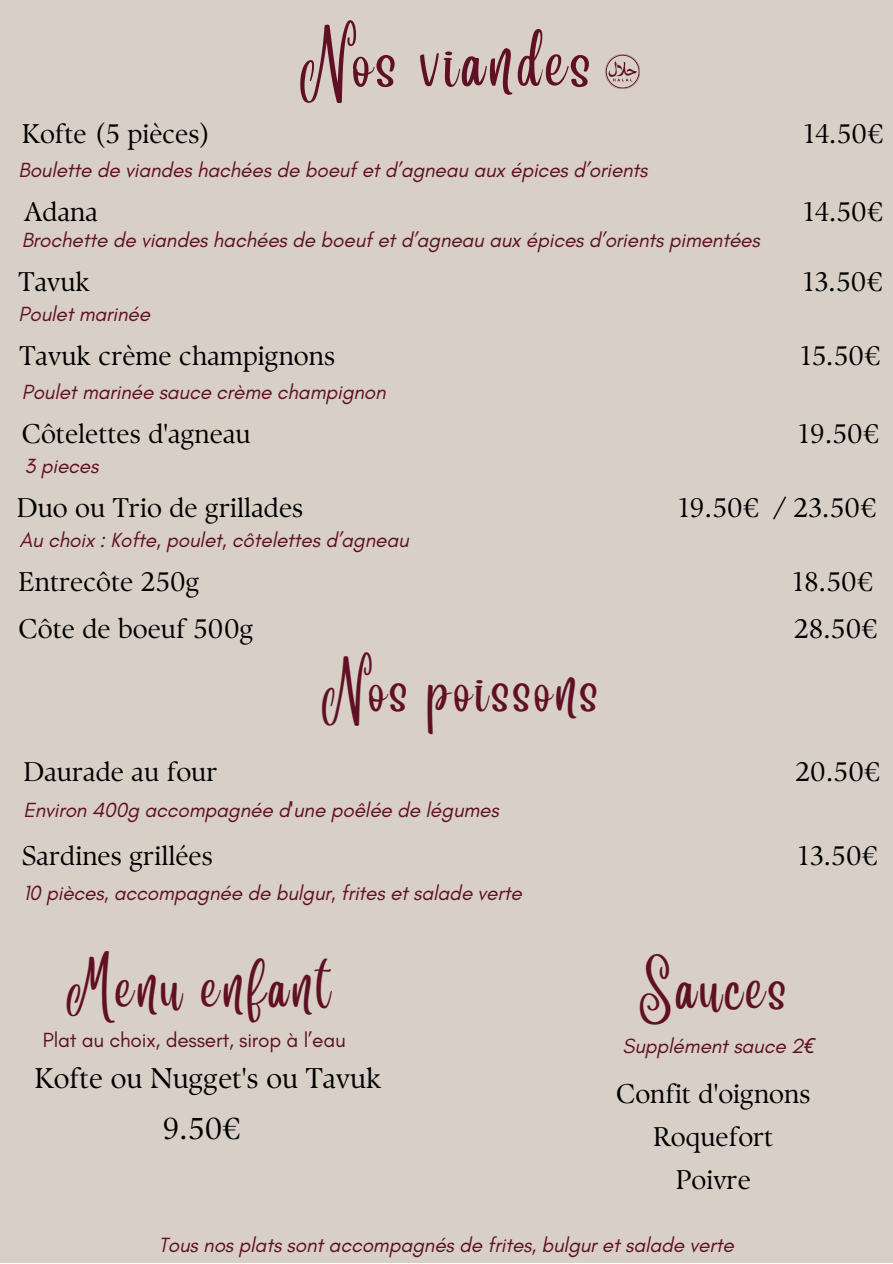
<style>
.page{position:relative;width:893px;height:1264px;background:#fff}
.page>*{position:absolute;margin:0;border:0;box-sizing:border-box;transform-origin:0 0}
.t1{font:54px "Angelina";letter-spacing:.095em;color:#601024}
.t2{font:48px "Angelina";letter-spacing:.095em;color:#601024}
.t3{font:46.5px "Angelina";letter-spacing:.1em;color:#601024}
.t4{font:30.45px "TY Serif D";color:#000}
.t5{font:28.5px "TY Serif D";color:#000}
.t6{font:27px "TY Serif D";color:#000}
.t7{font:italic 20.85px "Glacial Indifference";letter-spacing:-.01em;color:#601024}
.t8{font:20.85px "Glacial Indifference";letter-spacing:-.01em;color:#601024}
.s1{font-family:"Noto Sans"}
</style>
<div class="page">
<div style="left:0;top:0;width:892px;height:1262px;background:#d8cfc6"></div>
<svg style="left:605px;top:54px;width:34px;height:35px"></svg>
<p class="t1" style="left:301px;top:53px;width:291px">Nos viandes</p>
<p class="t6" style="left:22px;top:117px;width:190px">Kofte (5 pièces)</p>
<p class="t6" style="left:803px;top:117px;width:81px">14.50€</p>
<p class="t7" style="left:19px;top:157px;width:630px">Boulette de viandes hachées de boeuf et d’agneau aux épices d’orients</p>
<p class="t6" style="left:24px;top:195px;width:75px">Adana</p>
<p class="t6" style="left:803px;top:195px;width:81px">14.50€</p>
<p class="t7" style="left:22px;top:227px;width:739px">Brochette de viandes hachées de boeuf et d’agneau aux épices d’orients pimentées</p>
<p class="t6" style="left:19px;top:265px;width:73px">Tavuk</p>
<p class="t6" style="left:803px;top:265px;width:81px">13.50€</p>
<p class="t7" style="left:19px;top:301px;width:133px">Poulet marinée</p>
<p class="t6" style="left:20px;top:339px;width:317px">Tavuk crème champignons</p>
<p class="t6" style="left:800px;top:339px;width:81px">15.50€</p>
<p class="t7" style="left:22px;top:379px;width:365px">Poulet marinée sauce crème champignon</p>
<p class="t6" style="left:22px;top:417px;width:230px">Côtelettes d'agneau</p>
<p class="t6" style="left:798px;top:417px;width:82px">19.50€</p>
<p class="t7" style="left:25px;top:453px;width:75px">3 pieces</p>
<p class="t6" style="left:17px;top:491px;width:288px">Duo ou Trio de grillades</p>
<p class="t6" style="left:678px;top:491px;width:199px">19.50€ / 23.50€</p>
<p class="t7" style="left:20px;top:527px;width:390px">Au choix : Kofte, poulet, côtelettes d’agneau</p>
<p class="t6" style="left:19px;top:565px;width:183px">Entrecôte 250g</p>
<p class="t6" style="left:792px;top:565px;width:81px">18.50€</p>
<p class="t6" style="left:19px;top:612px;width:237px">Côte de boeuf 500g</p>
<p class="t6" style="left:794px;top:612px;width:84px">28.50€</p>
<p class="t2" style="left:323px;top:681px;width:277px">Nos poissons</p>
<p class="t6" style="left:23px;top:755px;width:196px">Daurade au four</p>
<p class="t6" style="left:795px;top:755px;width:86px">20.50€</p>
<p class="t7" style="left:23px;top:797px;width:477px">Environ 400g accompagnée d'une poêlée de légumes</p>
<p class="t6" style="left:22px;top:839px;width:192px">Sardines grillées</p>
<p class="t6" style="left:798px;top:839px;width:81px">13.50€</p>
<p class="t7" style="left:23px;top:879px;width:500px">10 pièces, accompagnée de bulgur, frites et salade verte</p>
<p class="t3" style="left:67px;top:978px;width:265px">Menu enfant</p>
<p class="t8" style="left:43px;top:1026px;width:304px">Plat au choix, dessert, sirop à l’eau</p>
<p class="t5" style="left:34px;top:1061px;width:348px">Kofte ou Nugget's ou Tavuk</p>
<p class="t4" style="left:163px;top:1109px;width:79px">9.50€</p>
<p class="t2" style="left:639px;top:979px;width:148px">Sauces</p>
<p class="t7" style="left:622px;top:1033px;width:194px">Supplément sauce 2<span class="s1">€</span></p>
<p class="t6" style="left:616px;top:1077px;width:196px">Confit d'oignons</p>
<p class="t6" style="left:653px;top:1120px;width:122px">Roquefort</p>
<p class="t6" style="left:675px;top:1163px;width:76px">Poivre</p>
<p class="t7" style="left:159px;top:1232px;width:576px">Tous nos plats sont accompagnés de frites, bulgur et salade verte</p>
</div>
